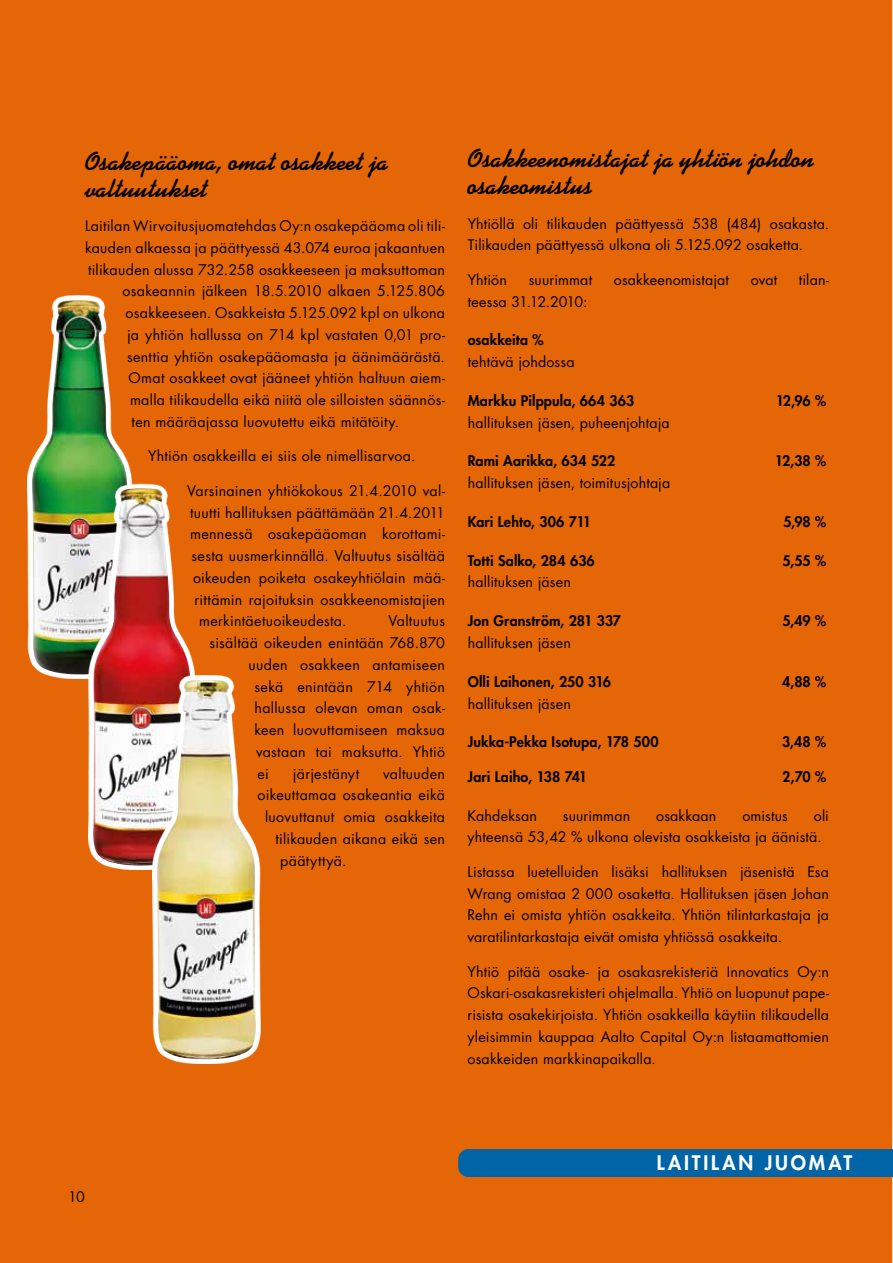
<style>
.page{position:relative;width:893px;height:1263px;background:#fff}
.page>*{position:absolute;margin:0;border:0;box-sizing:border-box;transform-origin:0 0}
.t1{font:700 25.5px/27px "Kaufmann Std";letter-spacing:.01em;color:#000}
.t2{font:800 19.5px "Futura Std";letter-spacing:.145em;color:#fff}
.t3{font:14.25px/21.8px "Futura Std";letter-spacing:.015em;color:#000}
.t4{font:800 14.25px "Futura Std";letter-spacing:.01em;color:#000}
.t5{font:14.25px "Futura Std";letter-spacing:.04em;color:#000}
</style>
<div class="page">
<div style="left:0;top:0;width:892px;height:1263px;background:#e56606"></div>
<img style="left:27px;top:295px;width:105px;height:384px">
<img style="left:32px;top:300px;width:51px;height:374px">
<svg style="left:88px;top:483px;width:107px;height:387px"></svg>
<img style="left:93px;top:489px;width:96px;height:376px">
<svg style="left:152px;top:675px;width:108px;height:389px"></svg>
<img style="left:157px;top:680px;width:99px;height:379px">
<div style="left:458px;top:1149px;width:435px;height:28px;background:#0064a7"></div>
<h1 class="t1" style="left:85px;top:148px;width:304px">Osakepääoma, omat osakkeet ja valtuutukset</h1>
<p class="t3" style="left:85px;top:215px;width:361px">Laitilan Wirvoitusjuomatehdas Oy:n osakepääoma oli tili-</p>
<p class="t3" style="left:85px;top:237px;width:361px">kauden alkaessa ja päättyessä 43.074 euroa jakaantuen</p>
<p class="t3" style="left:88px;top:259px;width:358px">tilikauden alussa 732.258 osakkeeseen ja maksuttoman</p>
<p class="t3" style="left:123px;top:280px;width:324px">osakeannin jälkeen 18.5.2010 alkaen 5.125.806</p>
<p class="t3" style="left:126px;top:302px;width:321px">osakkeeseen. Osakkeista 5.125.092 kpl on ulkona</p>
<p class="t3" style="left:127px;top:324px;width:319px">ja yhtiön hallussa on 714 kpl vastaten 0,01 pro-</p>
<p class="t3" style="left:127px;top:346px;width:319px">senttia yhtiön osakepääomasta ja äänimäärästä.</p>
<p class="t3" style="left:129px;top:367px;width:318px">Omat osakkeet ovat jääneet yhtiön haltuun aiem-</p>
<p class="t3" style="left:130px;top:389px;width:316px">malla tilikaudella eikä niitä ole silloisten säännös-</p>
<p class="t3" style="left:132px;top:411px;width:269px">ten määräajassa luovutettu eikä mitätöity.</p>
<p class="t3" style="left:148px;top:445px;width:269px">Yhtiön osakkeilla ei siis ole nimellisarvoa.</p>
<p class="t3" style="left:187px;top:480px;width:259px">Varsinainen yhtiökokous 21.4.2010 val-</p>
<p class="t3" style="left:190px;top:502px;width:257px">tuutti hallituksen päättämään 21.4.2011</p>
<p class="t3" style="left:190px;top:523px;width:257px">mennessä osakepääoman korottami-</p>
<p class="t3" style="left:192px;top:545px;width:255px">sesta uusmerkinnällä. Valtuutus sisältää</p>
<p class="t3" style="left:193px;top:567px;width:253px">oikeuden poiketa osakeyhtiölain mää-</p>
<p class="t3" style="left:195px;top:589px;width:252px">rittämin rajoituksin osakkeenomistajien</p>
<p class="t3" style="left:199px;top:610px;width:149px">merkintäetuoikeudesta.</p>
<p class="t3" style="left:388px;top:610px;width:58px">Valtuutus</p>
<p class="t3" style="left:210px;top:632px;width:237px">sisältää oikeuden enintään 768.870</p>
<p class="t3" style="left:249px;top:654px;width:198px">uuden osakkeen antamiseen</p>
<p class="t3" style="left:255px;top:676px;width:192px">sekä enintään 714 yhtiön</p>
<p class="t3" style="left:255px;top:697px;width:192px">hallussa olevan oman osak-</p>
<p class="t3" style="left:255px;top:719px;width:192px">keen luovuttamiseen maksua</p>
<p class="t3" style="left:256px;top:741px;width:190px">vastaan tai maksutta. Yhtiö</p>
<p class="t3" style="left:258px;top:763px;width:13px">ei</p>
<p class="t3" style="left:293px;top:763px;width:68px">järjestänyt</p>
<p class="t3" style="left:383px;top:763px;width:63px">valtuuden</p>
<p class="t3" style="left:258px;top:784px;width:189px">oikeuttamaa osakeantia eikä</p>
<p class="t3" style="left:265px;top:806px;width:181px">luovuttanut omia osakkeita</p>
<p class="t3" style="left:276px;top:828px;width:171px">tilikauden aikana eikä sen</p>
<p class="t5" style="left:280px;top:851px;width:68px">päätyttyä.</p>
<h1 class="t1" style="left:468px;top:146px;width:348px">Osakkeenomistajat ja yhtiön johdon osakeomistus</h1>
<p class="t3" style="left:468px;top:213px;width:363px">Yhtiöllä oli tilikauden päättyessä 538 (484) osakasta.<br>Tilikauden päättyessä ulkona oli 5.125.092 osaketta.</p>
<p class="t3" style="left:468px;top:269px;width:41px">Yhtiön</p>
<p class="t3" style="left:529px;top:269px;width:65px">suurimmat</p>
<p class="t3" style="left:614px;top:269px;width:117px">osakkeenomistajat</p>
<p class="t3" style="left:751px;top:269px;width:28px">ovat</p>
<p class="t3" style="left:799px;top:269px;width:32px">tilan-</p>
<p class="t3" style="left:468px;top:291px;width:121px">teessa 31.12.2010:</p>
<p class="t4" style="left:468px;top:331px;width:77px">osakkeita %</p>
<p class="t3" style="left:468px;top:351px;width:108px">tehtävä johdossa</p>
<p class="t4" style="left:468px;top:392px;width:168px">Markku Pilppula, 664 363</p>
<p class="t4" style="left:776px;top:392px;width:52px">12,96 %</p>
<p class="t3" style="left:468px;top:412px;width:204px">hallituksen jäsen, puheenjohtaja</p>
<p class="t4" style="left:468px;top:452px;width:149px">Rami Aarikka, 634 522</p>
<p class="t4" style="left:775px;top:452px;width:53px">12,38 %</p>
<p class="t3" style="left:468px;top:472px;width:204px">hallituksen jäsen, toimitusjohtaja</p>
<p class="t4" style="left:468px;top:513px;width:125px">Kari Lehto, 306 711</p>
<p class="t4" style="left:783px;top:513px;width:44px">5,98 %</p>
<p class="t4" style="left:468px;top:551px;width:129px">Totti Salko, 284 636</p>
<p class="t4" style="left:782px;top:551px;width:45px">5,55 %</p>
<p class="t3" style="left:468px;top:571px;width:105px">hallituksen jäsen</p>
<p class="t4" style="left:468px;top:612px;width:155px">Jon Granström, 281 337</p>
<p class="t4" style="left:782px;top:612px;width:45px">5,49 %</p>
<p class="t3" style="left:468px;top:632px;width:105px">hallituksen jäsen</p>
<p class="t4" style="left:468px;top:672px;width:145px">Olli Laihonen, 250 316</p>
<p class="t4" style="left:782px;top:672px;width:45px">4,88 %</p>
<p class="t3" style="left:468px;top:692px;width:105px">hallituksen jäsen</p>
<p class="t4" style="left:468px;top:733px;width:192px">Jukka-Pekka Isotupa, 178 500</p>
<p class="t4" style="left:782px;top:733px;width:46px">3,48 %</p>
<p class="t4" style="left:468px;top:767px;width:121px">Jari Laiho, 138 741</p>
<p class="t4" style="left:782px;top:767px;width:45px">2,70 %</p>
<p class="t3" style="left:468px;top:804px;width:71px">Kahdeksan</p>
<p class="t3" style="left:563px;top:804px;width:69px">suurimman</p>
<p class="t3" style="left:656px;top:804px;width:62px">osakkaan</p>
<p class="t3" style="left:742px;top:804px;width:47px">omistus</p>
<p class="t3" style="left:468px;top:804px;width:363px;text-indent:346px">oli yhteensä 53,42 % ulkona olevista osakkeista ja äänistä.</p>
<p class="t3" style="left:468px;top:861px;width:363px;text-align:justify">Listassa luetelluiden lisäksi hallituksen jäsenistä Esa Wrang omistaa 2 000 osaketta. Hallituksen jäsen Johan Rehn ei omista yhtiön osakkeita. Yhtiön tilintarkastaja ja varatilintarkastaja eivät omista yhtiössä osakkeita.</p>
<p class="t3" style="left:468px;top:960px;width:363px;text-align:justify">Yhtiö pitää osake- ja osakasrekisteriä Innovatics Oy:n Oskari-osakasrekisteri ohjelmalla. Yhtiö on luopunut pape&shy;risista osakekirjoista. Yhtiön osakkeilla käytiin tilikaudella yleisimmin kauppaa Aalto Capital Oy:n listaamattomien osakkeiden markkinapaikalla.</p>
<p class="t3" style="left:68px;top:1186px;width:18px">10</p>
<p class="t3" style="left:67px;top:1191px;width:18px">10</p>
<h2 class="t2" style="left:657px;top:1151px;width:197px">LAITILAN JUOMAT</h2>
</div>
